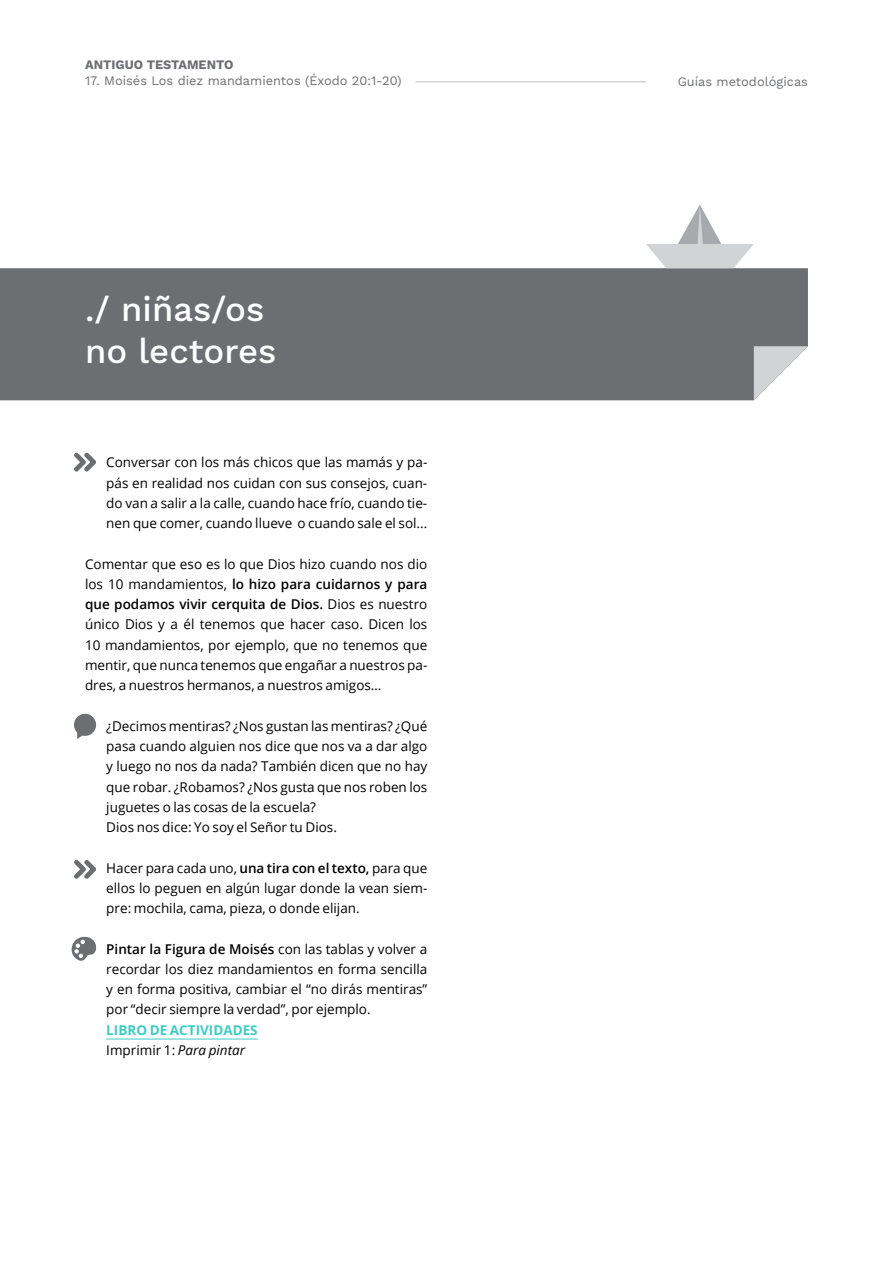
<style>
.page{position:relative;width:893px;height:1263px;background:#fff}
.page>*{position:absolute;margin:0;border:0;box-sizing:border-box;transform-origin:0 0}
.t1{font:500 34.5px/41.4px "Work Sans";color:#fff}
.t2{font:13.5px/20.2px "Open Sans";color:#000;text-align:justify}
.t3{font:700 13.5px/20.2px "Open Sans";color:#3ecbc3}
.t4{font:12.75px "Work Sans";color:#6d6e71}
.t5{font:700 12.75px "Work Sans";color:#6d6e71}
.s1{font-weight:600}
.s2{font-weight:400;color:#000}
.s3{font-weight:400;font-style:italic;color:#000}
</style>
<div class="page">
<div style="left:0;top:268px;width:808px;height:132px;background:#6d6e71"></div>
<svg style="left:754px;top:346px;width:54px;height:54px"></svg>
<hr style="left:106px;top:1039px;width:152px;height:1px;background:#3ecbc3">
<svg style="left:71px;top:936px;width:25px;height:25px"></svg>
<hr style="left:415px;top:81px;width:231px;height:2px;background:#d1d3d4">
<svg style="left:74px;top:452px;width:22px;height:20px"></svg>
<svg style="left:74px;top:859px;width:22px;height:20px"></svg>
<svg style="left:74px;top:714px;width:22px;height:25px"></svg>
<svg style="left:646px;top:205px;width:108px;height:63px"></svg>
<p class="t5" style="left:85px;top:58px;width:150px">ANTIGUO TESTAMENTO</p>
<p class="t4" style="left:85px;top:73px;width:318px">17. Moisés Los diez mandamientos (Éxodo 20:1-20)</p>
<h1 class="t1" style="left:85px;top:290px;width:193px">./ niñas/os no lectores</h1>
<p class="t2" style="left:106px;top:452px;width:323px">Conversar con los más chicos que las mamás y pa&shy;pás en realidad nos cuidan con sus consejos, cuan&shy;do van a salir a la calle, cuando hace frío, cuando tie&shy;nen que comer, cuando llueve o cuando sale el sol...</p>
<p class="t2" style="left:85px;top:553px;width:344px">Comentar que eso es lo que Dios hizo cuando nos dio los 10 mandamientos, <span class="s1">lo hizo para cuidarnos y para que podamos vivir cerquita de Dios.</span> Dios es nuestro único Dios y a él tenemos que hacer caso. Dicen los 10 mandamientos, por ejemplo, que no tenemos que mentir, que nunca tenemos que engañar a nuestros pa&shy;dres, a nuestros hermanos, a nuestros amigos…</p>
<p class="t2" style="left:106px;top:715px;width:323px;text-align:left">¿Decimos mentiras? ¿Nos gustan las mentiras? ¿Qué pasa cuando alguien nos dice que nos va a dar algo y luego no nos da nada? También dicen que no hay que robar. ¿Robamos? ¿Nos gusta que nos roben los juguetes o las cosas de la escuela?<br>Dios nos dice: Yo soy el Señor tu Dios.</p>
<p class="t2" style="left:106px;top:857px;width:323px">Hacer para cada uno, <span class="s1">una tira con el texto,</span> para que ellos lo peguen en algún lugar donde la vean siem&shy;pre: mochila, cama, pieza, o donde elijan.</p>
<p class="t2" style="left:106px;top:938px;width:323px"><span class="s1">Pintar la Figura de Moisés</span> con las tablas y volver a recordar los diez mandamientos en forma sencilla y en forma positiva, cambiar el “no dirás mentiras” por “decir siempre la verdad”, por ejemplo.</p>
<p class="t3" style="left:106px;top:1019px;width:153px">LIBRO DE ACTIVIDADES<br><span class="s2">Imprimir 1:</span> <span class="s3">Para pintar</span></p>
<p class="t4" style="left:678px;top:74px;width:132px">Guías metodológicas</p>
</div>
